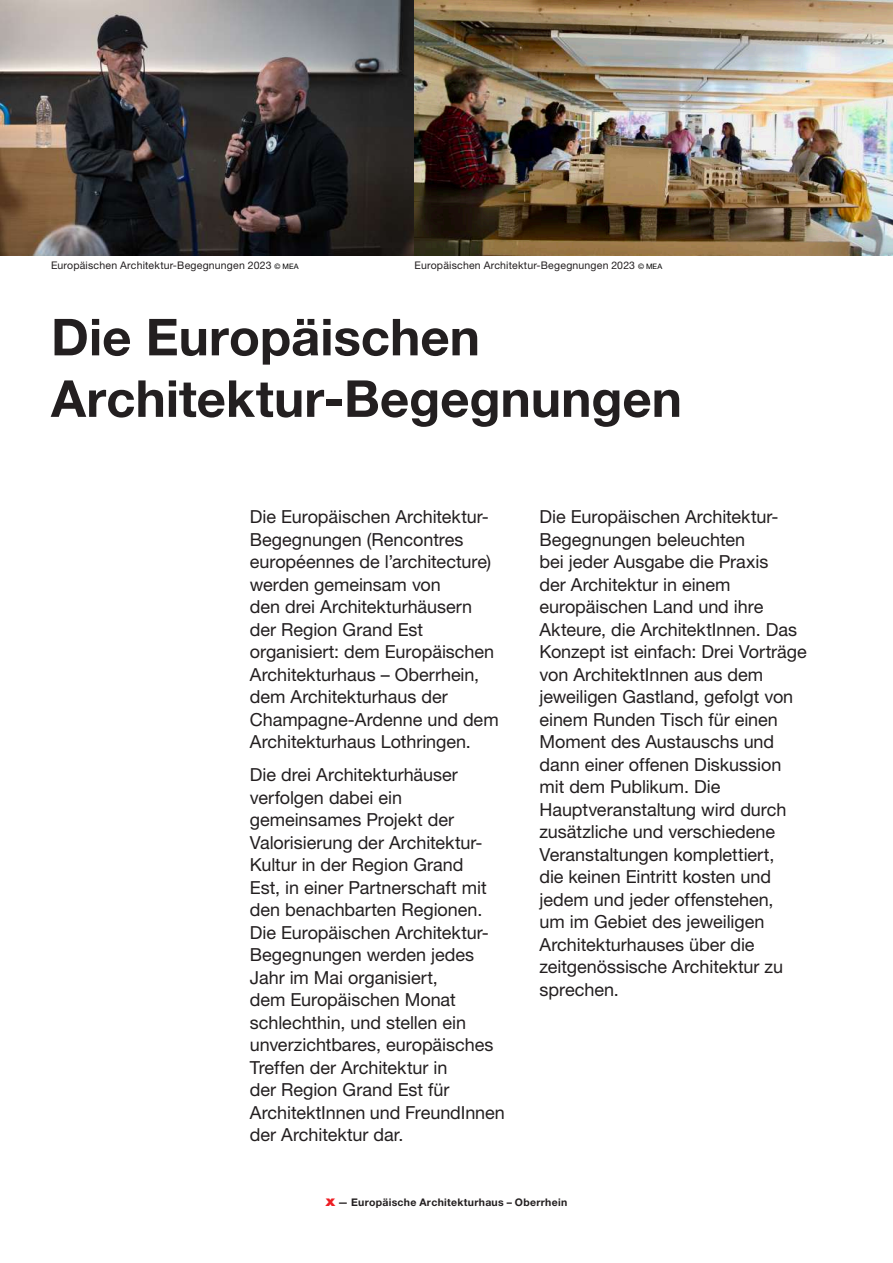
<style>
.page{position:relative;width:893px;height:1263px;background:#fff}
.page>*{position:absolute;margin:0;border:0;box-sizing:border-box;transform-origin:0 0}
.t1{font:700 51px/61.5px "Helvetica Neue LT Std";color:#231f20}
.t2{font:18px/22.5px "Helvetica Neue LT Std";letter-spacing:-.005em;color:#231f20}
.t3{font:10.5px "Helvetica Neue LT Std";letter-spacing:.02em;color:#231f20}
.t4{font:700 10.5px "Helvetica Neue LT Std";letter-spacing:.03em;color:#231f20}
.s1{font-size:7.5px;color:#000}
.s2{font-weight:900;font-stretch:expanded;color:#ee1d23}
</style>
<div class="page">
<img style="left:0;top:0;width:893px;height:255px">
<p class="t3" style="left:51px;top:259px;width:249px">Europäischen Architektur-Begegnungen 2023 <span class="s1">© MEA</span></p>
<p class="t3" style="left:415px;top:259px;width:249px">Europäischen Architektur-Begegnungen 2023 <span class="s1">© MEA</span></p>
<h1 class="t1" style="left:51px;top:305px;width:632px">Die Europäischen<br>Architektur-Begegnungen</h1>
<p class="t2" style="left:250px;top:505px;width:250px">Die Europäischen Architektur-<br>Begegnungen (Rencontres européennes de l’architecture) werden gemeinsam von<br>den drei Architekturhäusern der Region Grand Est organisiert: dem Europäischen<br>Architekturhaus – Oberrhein, dem Architekturhaus der<br>Champagne-Ardenne und dem<br>Architekturhaus Lothringen.</p>
<p class="t2" style="left:250px;top:763px;width:257px">Die drei Architekturhäuser verfolgen dabei ein gemeinsames Projekt der<br>Valorisierung der Architektur-<br>Kultur in der Region Grand<br>Est, in einer Partnerschaft mit den benachbarten Regionen.<br>Die Europäischen Architektur-<br>Begegnungen werden jedes<br>Jahr im Mai organisiert,<br>dem Europäischen Monat schlechthin, und stellen ein unverzichtbares, europäisches<br>Treffen der Architektur in<br>der Region Grand Est für<br>ArchitektInnen und FreundInnen der Architektur dar.</p>
<p class="t2" style="left:539px;top:505px;width:269px">Die Europäischen Architektur-<br>Begegnungen beleuchten<br>bei jeder Ausgabe die Praxis<br>der Architektur in einem europäischen Land und ihre<br>Akteure, die ArchitektInnen. Das<br>Konzept ist einfach: Drei Vorträge von ArchitektInnen aus dem jeweiligen Gastland, gefolgt von einem Runden Tisch für einen<br>Moment des Austauschs und dann einer offenen Diskussion mit dem Publikum. Die<br>Hauptveranstaltung wird durch zusätzliche und verschiedene<br>Veranstaltungen komplettiert,<br>die keinen Eintritt kosten und jedem und jeder offenstehen,<br>um im Gebiet des jeweiligen<br>Architekturhauses über die zeitgenössische Architektur zu sprechen.</p>
<p class="t4" style="left:326px;top:1196px;width:243px"><span class="s2">X</span> — Europäische Architekturhaus – Oberrhein</p>
</div>
